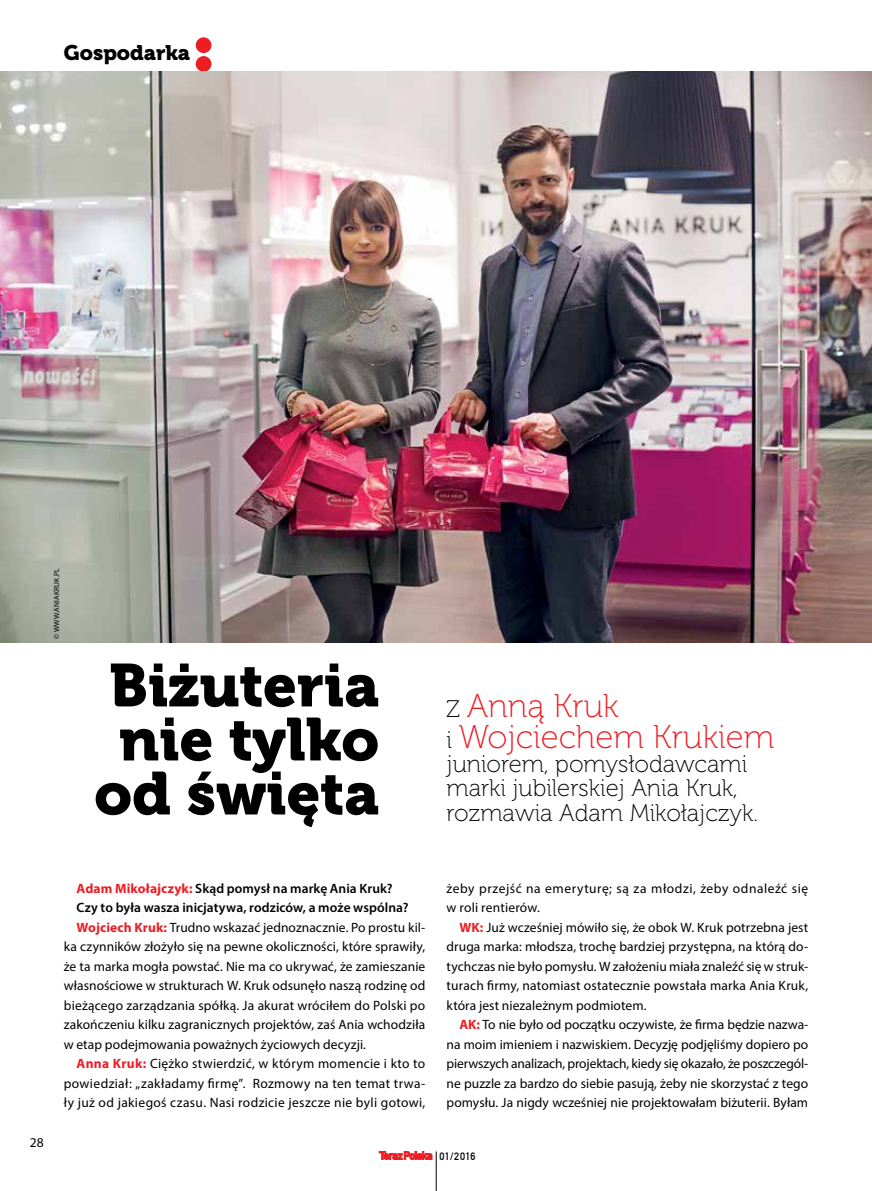
<style>
.page{position:relative;width:872px;height:1191px;background:#fff}
.page>*{position:absolute;margin:0;border:0;box-sizing:border-box;transform-origin:0 0}
.t1{font:60px/54px "Museo 900";color:#000;text-align:center}
.t2{font:33px/31.5px "Museo 100";color:#ed1d24}
.t3{font:24px/24px "Museo 100";color:#000}
.t4{font:21px "Museo 900";color:#000}
.t5{font:13.5px/19.5px "Myriad Pro";letter-spacing:.01em;color:#000;text-align:justify}
.t6{font:600 13.5px "Myriad Pro";letter-spacing:.005em;color:#000}
.t7{font:13.5px/19.5px "Myriad Pro";letter-spacing:.035em;color:#000}
.t8{font:10.5px "DIN Mittelschrift LT Alternate";letter-spacing:.04em;color:#000}
.t9{font:7.5px "Myriad Pro";color:#000}
.s1{font-size:24px;color:#000}
.s2{font-weight:700;color:#ed1d24}
</style>
<div class="page">
<div style="left:196px;top:37px;width:15px;height:16px;background:#ed1d24;border-radius:50%"></div>
<div style="left:196px;top:56px;width:15px;height:16px;background:#ed1d24;border-radius:50%"></div>
<img style="left:0;top:72px;width:872px;height:570px">
<svg style="left:379px;top:1151px;width:53px;height:8px"></svg>
<hr style="left:436px;top:1151px;width:1px;height:40px;background:#000">
<h3 class="t4" style="left:64px;top:40px;width:128px">Gospodarka</h3>
<p class="t9" style="left:52px;top:639px;width:72px;rotate:-90deg">© www.aniakruk.pl</p>
<h1 class="t1" style="left:94px;top:659px;width:286px">Biżuteria nie tylko od święta</h1>
<h2 class="t2" style="left:446px;top:690px;width:329px"><span class="s1">Z</span> Anną Kruk<br><span class="s1">i</span> Wojciechem Krukiem</h2>
<h3 class="t3" style="left:446px;top:753px;width:313px">juniorem, pomysłodawcami marki jubilerskiej Ania Kruk, rozmawia Adam Mikołajczyk.</h3>
<p class="t5" style="left:30px;top:1132px;width:15px">28</p>
<p class="t6" style="left:77px;top:879px;width:317px"><span class="s2">Adam Mikołajczyk:</span> Skąd pomysł na markę Ania Kruk?</p>
<p class="t6" style="left:77px;top:899px;width:333px">Czy to była wasza inicjatywa, rodziców, a może wspólna?</p>
<p class="t5" style="left:77px;top:917px;width:350px"><span class="s2">Wojciech Kruk:</span> Trudno wskazać jednoznacznie. Po prostu kil-</p>
<p class="t5" style="left:64px;top:936px;width:363px">ka czynników złożyło się na pewne okoliczności, które sprawiły,</p>
<p class="t5" style="left:64px;top:956px;width:363px">że ta marka mogła powstać. Nie ma co ukrywać, że zamieszanie</p>
<p class="t5" style="left:64px;top:975px;width:363px">własnościowe w strukturach W. Kruk odsunęło naszą rodzinę od</p>
<p class="t5" style="left:64px;top:995px;width:363px">bieżącego zarządzania spółką. Ja akurat wróciłem do Polski po</p>
<p class="t5" style="left:64px;top:1014px;width:363px">zakończeniu kilku zagranicznych projektów, zaś Ania wchodziła</p>
<p class="t5" style="left:64px;top:1034px;width:304px">w etap podejmowania poważnych życiowych decyzji.</p>
<p class="t5" style="left:77px;top:1053px;width:350px"><span class="s2">Anna Kruk:</span> Ciężko stwierdzić, w którym momencie i kto to</p>
<p class="t5" style="left:64px;top:1073px;width:363px">powiedział: „zakładamy firmę”. Rozmowy na ten temat trwa-</p>
<p class="t5" style="left:64px;top:1092px;width:363px">ły już od jakiegoś czasu. Nasi rodzicie jeszcze nie byli gotowi,</p>
<p class="t7" style="left:446px;top:878px;width:363px">żeby przejść na emeryturę; są za młodzi, żeby odnaleźć się w roli rentierów.</p>
<p class="t5" style="left:446px;top:917px;width:363px;text-indent:13px"><span class="s2">WK:</span> Już wcześniej mówiło się, że obok W. Kruk potrzebna jest druga marka: młodsza, trochę bardziej przystępna, na którą do&shy;tychczas nie było pomysłu. W założeniu miała znaleźć się w struk&shy;turach firmy, natomiast ostatecznie powstała marka Ania Kruk, która jest niezależnym podmiotem.</p>
<p class="t5" style="left:446px;top:1014px;width:363px;text-indent:13px"><span class="s2">AK:</span> To nie było od początku oczywiste, że firma będzie nazwa&shy;na moim imieniem i nazwiskiem. Decyzję podjęliśmy dopiero po pierwszych analizach, projektach, kiedy się okazało, że poszczegól&shy;ne puzzle za bardzo do siebie pasują, żeby nie skorzystać z tego pomysłu. Ja nigdy wcześniej nie projektowałam biżuterii. Byłam</p>
<p class="t8" style="left:439px;top:1149px;width:38px">01/2016</p>
</div>
